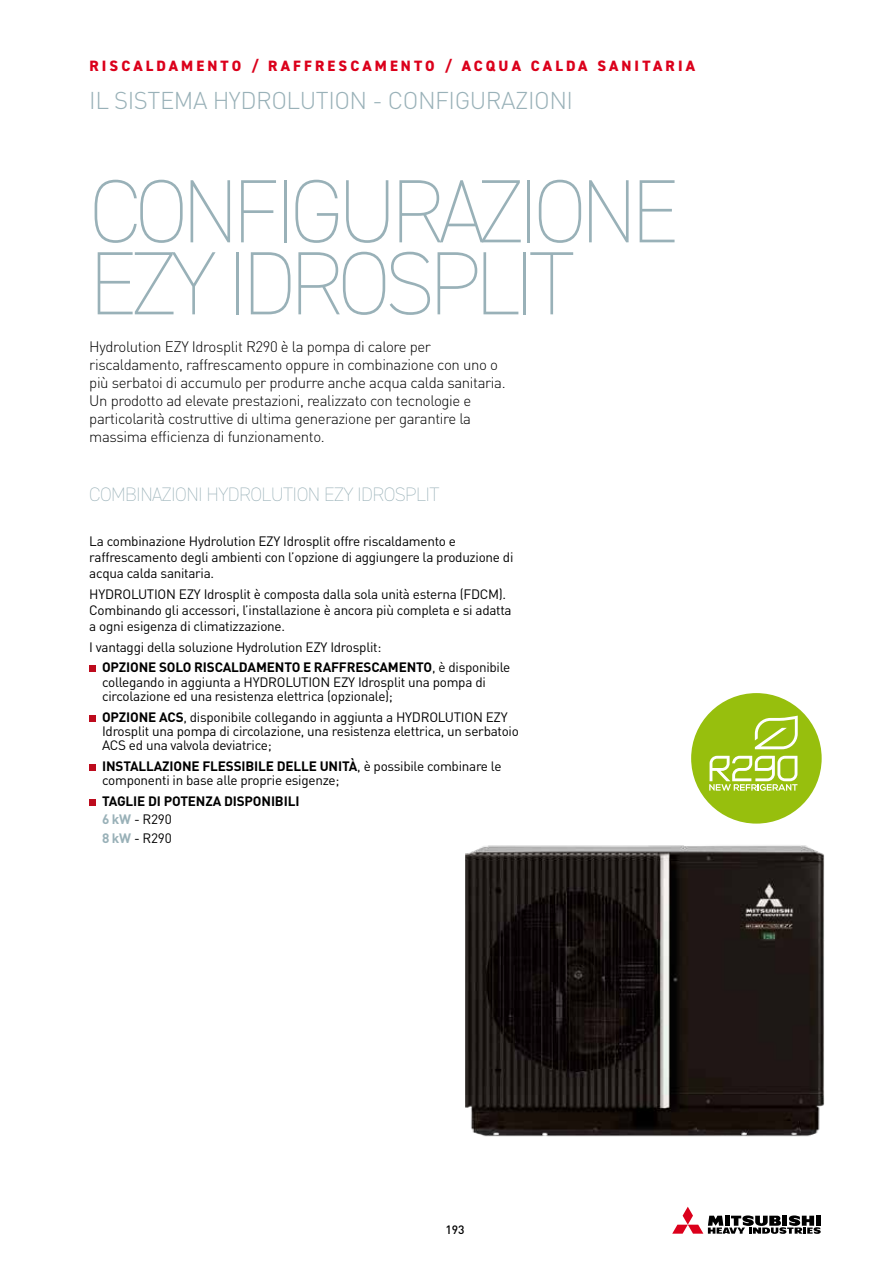
<style>
.page{position:relative;width:893px;height:1263px;background:#fff}
.page>*{position:absolute;margin:0;border:0;box-sizing:border-box;transform-origin:0 0}
.t1{font:200 90px/72px "DIN2014";letter-spacing:-.065em;color:#99b1b8}
.t2{font:300 24px "DIN Pro";letter-spacing:-.02em;color:#99b1b8}
.t3{font:200 19.5px "DIN2014";letter-spacing:-.03em;color:#99b1b8}
.t4{font:300 15px/18px "DIN Pro";letter-spacing:-.025em;color:#000}
.t5{font:800 15px "DIN2014";letter-spacing:.21em;color:#db001b}
.t6{font:13.5px/16.2px "DIN Pro";letter-spacing:-.02em;color:#000}
.t7{font:700 13.5px/18.6px "DIN Pro";letter-spacing:-.01em;color:#000}
.t8{font:500 12px "DIN Pro";color:#000}
.s1{font-weight:700}
.s2{color:#99b1b8}
.s3{font-weight:400}
</style>
<div class="page">
<svg style="left:672px;top:1207px;width:149px;height:27px"></svg>
<div style="left:89px;top:665px;width:7px;height:7px;background:#bd0b1d"></div>
<div style="left:89px;top:714px;width:7px;height:7px;background:#bd0b1d"></div>
<div style="left:89px;top:764px;width:7px;height:7px;background:#bd0b1d"></div>
<div style="left:89px;top:799px;width:7px;height:7px;background:#bd0b1d"></div>
<div style="left:691px;top:693px;width:131px;height:131px;background:#97bf0d;border-radius:50%"></div>
<svg style="left:755px;top:716px;width:43px;height:33px"></svg>
<svg style="left:709px;top:756px;width:88px;height:35px"></svg>
<img style="left:466px;top:845px;width:359px;height:292px">
<p class="t5" style="left:89px;top:56px;width:607px">RISCALDAMENTO / RAFFRESCAMENTO / ACQUA CALDA SANITARIA</p>
<h2 class="t2" style="left:89px;top:84px;width:485px">IL SISTEMA HYDROLUTION - CONFIGURAZIONI</h2>
<h1 class="t1" style="left:89px;top:176px;width:592px">CONFIGURAZIONE<br>EZY IDROSPLIT</h1>
<p class="t4" style="left:89px;top:337px;width:418px">Hydrolution EZY Idrosplit R290 è la pompa di calore per riscaldamento, raffrescamento oppure in combinazione con uno o più serbatoi di accumulo per produrre anche acqua calda sanitaria.<br>Un prodotto ad elevate prestazioni, realizzato con tecnologie e particolarità costruttive di ultima generazione per garantire la massima efficienza di funzionamento.</p>
<h3 class="t3" style="left:89px;top:483px;width:352px">COMBINAZIONI HYDROLUTION EZY IDROSPLIT</h3>
<p class="t6" style="left:89px;top:532px;width:426px">La combinazione Hydrolution EZY Idrosplit offre riscaldamento e raffrescamento degli ambienti con l’opzione di aggiungere la produzione di acqua calda sanitaria.</p>
<p class="t6" style="left:89px;top:585px;width:424px">HYDROLUTION EZY Idrosplit è composta dalla sola unità esterna (FDCM).<br>Combinando gli accessori, l’installazione è ancora più completa e si adatta a ogni esigenza di climatizzazione.</p>
<p class="t6" style="left:102px;top:636px;width:410px;line-height:20.4px;text-indent:-13px">I vantaggi della soluzione Hydrolution EZY Idrosplit:<br><span class="s1">OPZIONE SOLO RISCALDAMENTO E RAFFRESCAMENTO</span>, è disponibile</p>
<p class="t6" style="left:102px;top:674px;width:385px;line-height:14.4px">collegando in aggiunta a HYDROLUTION EZY Idrosplit una pompa di circolazione ed una resistenza elettrica (opzionale);</p>
<p class="t6" style="left:102px;top:709px;width:418px;line-height:14.4px"><span class="s1">OPZIONE ACS</span>, disponibile collegando in aggiunta a HYDROLUTION EZY<br>Idrosplit una pompa di circolazione, una resistenza elettrica, un serbatoio<br>ACS ed una valvola deviatrice;</p>
<p class="t6" style="left:102px;top:758px;width:401px;line-height:14.4px"><span class="s1">INSTALLAZIONE FLESSIBILE DELLE UNITÀ</span>, è possibile combinare le componenti in base alle proprie esigenze;</p>
<p class="t7" style="left:102px;top:791px;width:199px">TAGLIE DI POTENZA DISPONIBILI<br><span class="s2">6 kW</span> <span class="s3">- R290<br></span><span class="s2">8 kW</span> <span class="s3">- R290</span></p>
<p class="t8" style="left:445px;top:1221px;width:21px">193</p>
</div>
